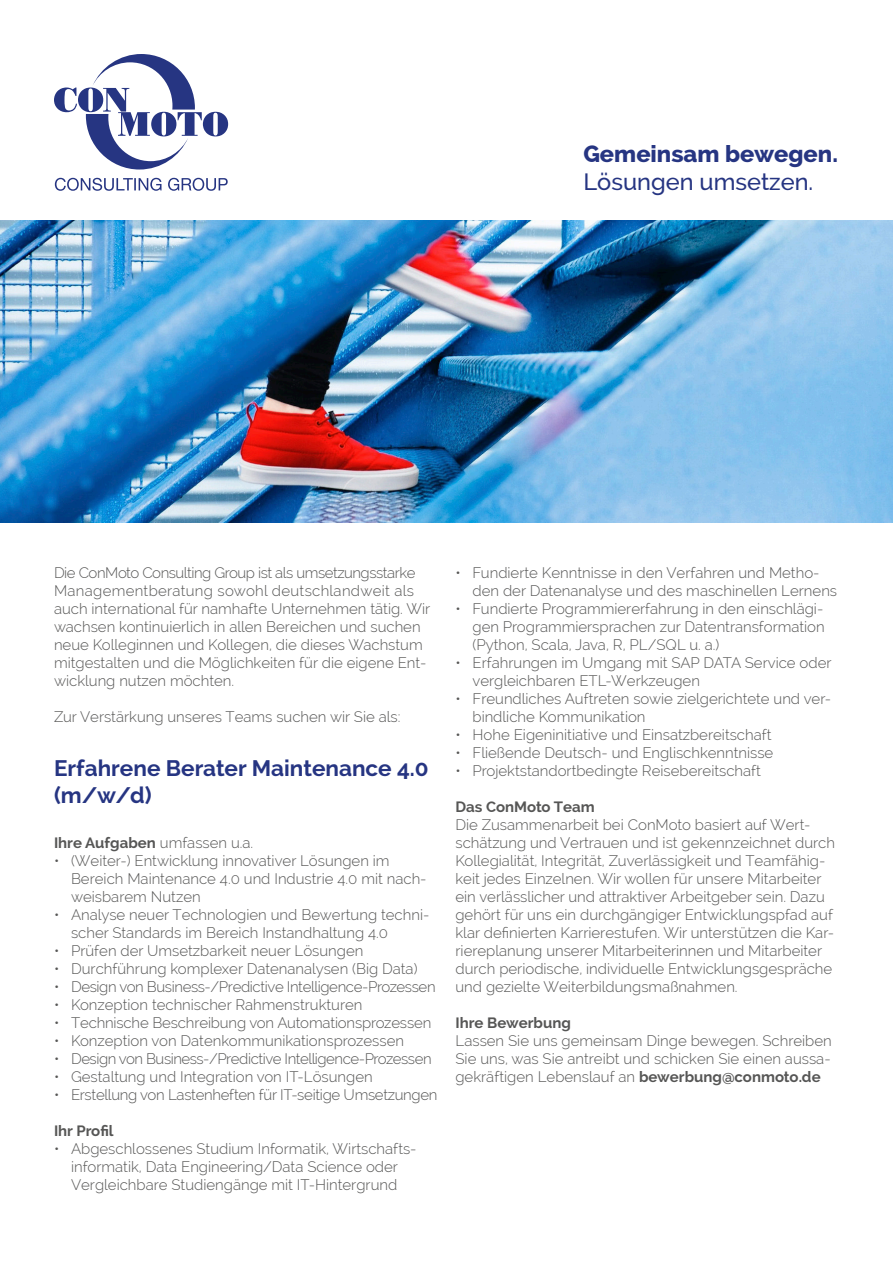
<style>
.page{position:relative;width:893px;height:1263px;background:#fff}
.page>*{position:absolute;margin:0;border:0;box-sizing:border-box;transform-origin:0 0}
.t1{font:800 23.7px "Raleway";color:#263582}
.t2{font:500 23.7px "Raleway";color:#263582}
.t3{font:700 22.5px/27px "Raleway";color:#263582}
.t4{font:300 15px/18px "Raleway";color:#565655}
.t5{font:700 15px "Raleway";color:#565655}
.t6{font:300 15px "Raleway";letter-spacing:-.025em;color:#565655}
.t7{font:300 15px "Raleway";letter-spacing:-.03em;color:#565655}
.t8{font:300 15px "Raleway";letter-spacing:-.02em;color:#565655}
.s1{font-weight:300}
.s2{font-weight:700}
</style>
<div class="page">
<svg style="left:54px;top:54px;width:174px;height:137px"></svg>
<img style="left:0;top:220px;width:893px;height:302px">
<p class="t1" style="left:583px;top:140px;width:256px">Gemeinsam bewegen.</p>
<p class="t2" style="left:583px;top:168px;width:231px">Lösungen umsetzen.</p>
<p class="t4" style="left:54px;top:563px;width:378px">Die ConMoto Consulting Group ist als umsetzungsstarke Managementberatung sowohl deutschlandweit als auch international für namhafte Unternehmen tätig. Wir wachsen kontinuierlich in allen Bereichen und suchen neue Kolleginnen und Kollegen, die dieses Wachstum mitgestalten und die Möglichkeiten für die eigene Ent&shy;wicklung nutzen möchten.</p>
<p class="t4" style="left:54px;top:707px;width:348px">Zur Verstärkung unseres Teams suchen wir Sie als:</p>
<p class="t3" style="left:54px;top:754px;width:376px">Erfahrene Berater Maintenance 4.0 (m/w/d)</p>
<p class="t5" style="left:54px;top:834px;width:201px">Ihre Aufgaben <span class="s1">umfassen u.a.</span></p>
<p class="t4" style="left:71px;top:851px;width:357px;text-indent:-17px">• (Weiter-) Entwicklung innovativer Lösungen im<br>Bereich Maintenance 4.0 und Industrie 4.0 mit nach&shy;weisbarem Nutzen</p>
<p class="t4" style="left:71px;top:905px;width:360px;text-indent:-17px">• Analyse neuer Technologien und Bewertung techni&shy;scher Standards im Bereich Instandhaltung 4.0</p>
<p class="t4" style="left:54px;top:941px;width:311px">• Prüfen der Umsetzbarkeit neuer Lösungen</p>
<p class="t4" style="left:54px;top:959px;width:365px">• Durchführung komplexer Datenanalysen (Big Data)</p>
<p class="t6" style="left:54px;top:977px;width:383px">• Design von Business-/Predictive Intelligence-Prozessen</p>
<p class="t4" style="left:54px;top:995px;width:310px">• Konzeption technischer Rahmenstrukturen</p>
<p class="t4" style="left:54px;top:1013px;width:379px">• Technische Beschreibung von Automationsprozessen</p>
<p class="t4" style="left:54px;top:1031px;width:352px">• Konzeption von Datenkommunikationsprozessen</p>
<p class="t7" style="left:54px;top:1049px;width:379px">• Design von Business-/Predictive Intelligence-Prozessen</p>
<p class="t4" style="left:54px;top:1067px;width:320px">• Gestaltung und Integration von IT-Lösungen</p>
<p class="t8" style="left:54px;top:1085px;width:385px">• Erstellung von Lastenheften für IT-seitige Umsetzungen</p>
<p class="t5" style="left:54px;top:1122px;width:61px">Ihr Profil</p>
<p class="t4" style="left:54px;top:1139px;width:364px;text-align:center">• Abgeschlossenes Studium Informatik, Wirtschafts&shy;informatik, Data Engineering/Data Science oder<br>Vergleichbare Studiengänge mit IT-Hintergrund</p>
<p class="t4" style="left:472px;top:563px;width:366px;text-indent:-17px">• Fundierte Kenntnisse in den Verfahren und Metho&shy;den der Datenanalyse und des maschinellen Lernens</p>
<p class="t4" style="left:472px;top:599px;width:354px;text-align:justify;text-indent:-17px">• Fundierte Programmiererfahrung in den einschlägi&shy;gen Programmiersprachen zur Datentransformation (Python, Scala, Java, R, PL/SQL u. a.)</p>
<p class="t4" style="left:472px;top:653px;width:361px;text-indent:-17px">• Erfahrungen im Umgang mit SAP DATA Service oder vergleichbaren ETL-Werkzeugen</p>
<p class="t4" style="left:472px;top:689px;width:360px;text-indent:-17px">• Freundliches Auftreten sowie zielgerichtete und ver&shy;bindliche Kommunikation</p>
<p class="t4" style="left:455px;top:725px;width:318px">• Hohe Eigeninitiative und Einsatzbereitschaft</p>
<p class="t4" style="left:455px;top:743px;width:319px">• Fließende Deutsch- und Englischkenntnisse</p>
<p class="t4" style="left:455px;top:761px;width:307px">• Projektstandortbedingte Reisebereitschaft</p>
<p class="t5" style="left:455px;top:798px;width:141px">Das ConMoto Team</p>
<p class="t4" style="left:455px;top:815px;width:381px">Die Zusammenarbeit bei ConMoto basiert auf Wert&shy;schätzung und Vertrauen und ist gekennzeichnet durch Kollegialität, Integrität, Zuverlässigkeit und Teamfähig&shy;keit jedes Einzelnen. Wir wollen für unsere Mitarbeiter ein verlässlicher und attraktiver Arbeitgeber sein. Dazu gehört für uns ein durchgängiger Entwicklungspfad auf klar definierten Karrierestufen. Wir unterstützen die Kar&shy;riereplanung unserer Mitarbeiterinnen und Mitarbeiter durch periodische, individuelle Entwicklungsgespräche und gezielte Weiterbildungsmaßnahmen.</p>
<p class="t5" style="left:455px;top:1014px;width:117px">Ihre Bewerbung</p>
<p class="t4" style="left:455px;top:1031px;width:378px;text-align:justify">Lassen Sie uns gemeinsam Dinge bewegen. Schreiben Sie uns, was Sie antreibt und schicken Sie einen aussa&shy;gekräftigen Lebenslauf an <span class="s2">bewerbung@conmoto.de</span></p>
</div>
